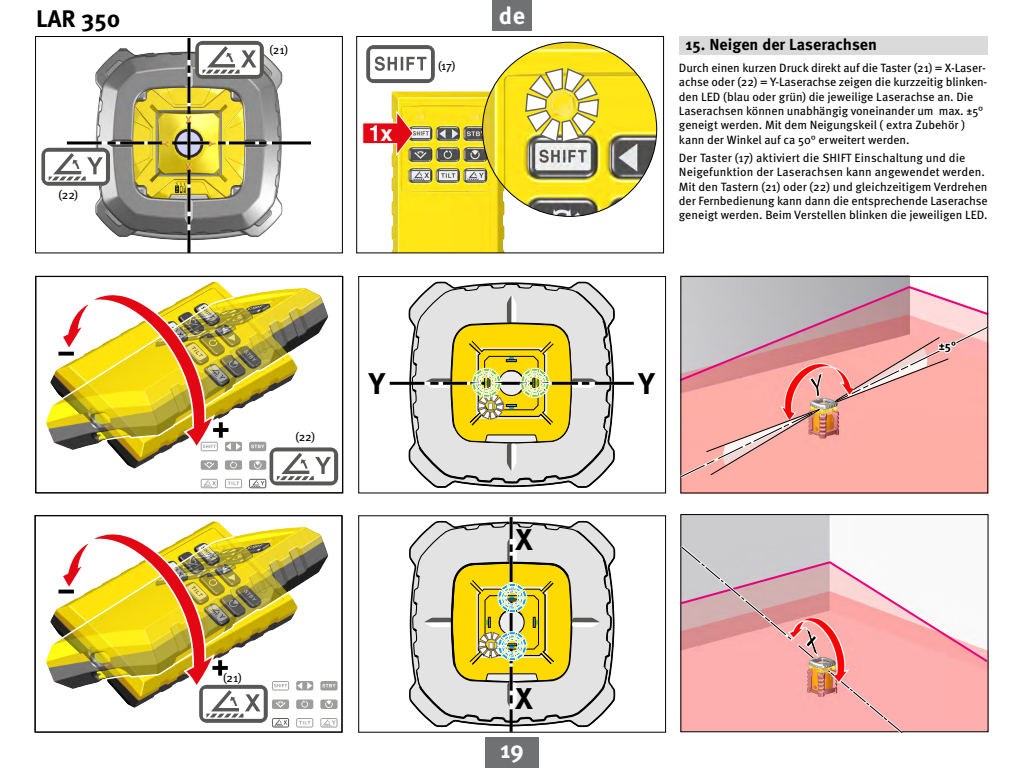
<style>
.page{position:relative;width:1024px;height:768px;background:#fff}
.page>*{position:absolute;margin:0;border:0;box-sizing:border-box;transform-origin:0 0}
.Meta_Book_Roman_12_A{font:700 30px "Meta Pro";color:#000}
.t1{font:700 24px "Meta Pro";color:#000}
.t2{font:700 24px "Meta Pro";color:#fff}
.Auflistung{font:700 22px "Helvetica";color:#fff}
.Überschriften{font:700 16px "Meta Pro";color:#000}
.t3{font:12px/14.4px "Meta Pro";letter-spacing:-.005em;color:#000}
.t4{font:700 12px "Meta Pro";color:#000}
</style>
<div class="page">
<div style="left:485px;top:738px;width:54px;height:30px;background:#707172"></div>
<div style="left:492px;top:0;width:40px;height:30px;background:#707172"></div>
<img style="left:93px;top:47px;width:192px;height:195px">
<img style="left:46px;top:530px;width:283px;height:159px">
<img style="left:50px;top:521px;width:172px;height:168px">
<div style="left:34px;top:515px;width:308px;height:217px;border:1px solid #000"></div>
<div style="left:680px;top:36px;width:308px;height:18px;background:#dadada"></div>
<img style="left:391px;top:90px;width:114px;height:161px">
<img style="left:483px;top:42px;width:174px;height:174px;border-radius:87px">
<svg style="left:524px;top:67px;width:76px;height:77px"></svg>
<div style="left:356px;top:36px;width:308px;height:217px;border:1px solid #000"></div>
<div style="left:358px;top:276px;width:308px;height:217px;border:1px solid #000"></div>
<img style="left:50px;top:282px;width:173px;height:163px">
<div style="left:35px;top:276px;width:308px;height:217px;border:1px solid #000"></div>
<div style="left:35px;top:36px;width:308px;height:217px;border:1px solid #000"></div>
<hr style="left:221px;top:141px;width:71px;height:3px;background:#fff">
<hr style="left:92px;top:141px;width:68px;height:3px;background:#fff">
<hr style="left:67px;top:141px;width:35px;height:3px;background:#000">
<hr style="left:172px;top:141px;width:38px;height:3px;background:#000">
<hr style="left:148px;top:141px;width:14px;height:3px;background:#000">
<hr style="left:120px;top:141px;width:24px;height:3px;background:#000">
<svg style="left:108px;top:141px;width:8px;height:3px"></svg>
<hr style="left:229px;top:141px;width:26px;height:3px;background:#000">
<svg style="left:259px;top:141px;width:8px;height:3px"></svg>
<hr style="left:272px;top:141px;width:39px;height:3px;background:#000">
<svg style="left:185px;top:162px;width:8px;height:10px"></svg>
<svg style="left:207px;top:140px;width:19px;height:8px"></svg>
<svg style="left:162px;top:139px;width:8px;height:9px"></svg>
<hr style="left:187px;top:40px;width:3px;height:71px;background:#fff">
<hr style="left:187px;top:172px;width:3px;height:68px;background:#fff">
<hr style="left:187px;top:122px;width:3px;height:38px;background:#000">
<hr style="left:187px;top:170px;width:3px;height:14px;background:#000">
<hr style="left:187px;top:188px;width:3px;height:24px;background:#000">
<svg style="left:187px;top:216px;width:3px;height:8px"></svg>
<svg style="left:185px;top:106px;width:8px;height:19px"></svg>
<hr style="left:187px;top:77px;width:3px;height:26px;background:#000">
<svg style="left:187px;top:65px;width:3px;height:8px"></svg>
<hr style="left:187px;top:38px;width:3px;height:22px;background:#000">
<hr style="left:187px;top:230px;width:3px;height:23px;background:#000">
<svg style="left:916px;top:560px;width:73px;height:104px"></svg>
<img style="left:680px;top:278px;width:308px;height:216px">
<svg style="left:658px;top:543px;width:258px;height:190px"></svg>
<svg style="left:680px;top:285px;width:309px;height:195px"></svg>
<hr style="left:390px;top:382px;width:34px;height:3px;background:#000">
<hr style="left:595px;top:382px;width:39px;height:3px;background:#000">
<hr style="left:510px;top:517px;width:3px;height:22px;background:#000">
<hr style="left:510px;top:709px;width:3px;height:23px;background:#000">
<svg style="left:409px;top:522px;width:207px;height:206px"></svg>
<svg style="left:362px;top:110px;width:52px;height:48px"></svg>
<svg style="left:409px;top:283px;width:206px;height:205px"></svg>
<div style="left:366px;top:45px;width:69px;height:38px;background:#575756;border-radius:8px"></div>
<svg style="left:370px;top:49px;width:61px;height:30px"></svg>
<div style="left:270px;top:447px;width:68px;height:38px;background:linear-gradient(to bottom,#5c5c5b,#5c5c5b);border-radius:8px"></div>
<div style="left:195px;top:41px;width:69px;height:38px;background:linear-gradient(to right,#575756,#575756);border-radius:8px"></div>
<svg style="left:199px;top:45px;width:61px;height:30px"></svg>
<div style="left:41px;top:148px;width:69px;height:38px;background:#575756;border-radius:8px"></div>
<svg style="left:45px;top:152px;width:61px;height:30px"></svg>
<svg style="left:249px;top:479px;width:17px;height:9px"></svg>
<svg style="left:201px;top:479px;width:17px;height:9px"></svg>
<div style="left:225px;top:479px;width:17px;height:9px;background:#babab9;border-radius:2px"></div>
<img style="left:59px;top:287px;width:275px;height:200px">
<div style="left:320px;top:681px;width:18px;height:9px;background:#9d9d9c;border-radius:2px"></div>
<svg style="left:322px;top:684px;width:14px;height:3px"></svg>
<svg style="left:320px;top:718px;width:18px;height:10px"></svg>
<svg style="left:321px;top:719px;width:16px;height:8px"></svg>
<div style="left:272px;top:718px;width:17px;height:10px;background:#a5a5a4;border-radius:2px"></div>
<svg style="left:296px;top:718px;width:17px;height:10px"></svg>
<div style="left:320px;top:700px;width:18px;height:9px;background:#9d9d9c;border-radius:2px"></div>
<svg style="left:325px;top:701px;width:8px;height:7px"></svg>
<div style="left:296px;top:700px;width:17px;height:9px;background:#9d9d9c;border-radius:2px"></div>
<div style="left:296px;top:681px;width:17px;height:9px;background:#9d9d9c;border-radius:2px"></div>
<img style="left:59px;top:526px;width:253px;height:201px">
<svg style="left:212px;top:666px;width:16px;height:4px"></svg>
<svg style="left:218px;top:660px;width:4px;height:16px"></svg>
<svg style="left:58px;top:590px;width:16px;height:4px"></svg>
<h2 class="t1" style="left:36px;top:-1px;width:86px">LAR 350</h2>
<p class="t3" style="left:58px;top:187px;width:21px">(22)</p>
<p class="t3" style="left:270px;top:42px;width:20px">(21)</p>
<p class="t3" style="left:295px;top:428px;width:21px">(22)</p>
<p class="t3" style="left:223px;top:670px;width:20px">(21)</p>
<p class="Auflistung" style="left:369px;top:119px;width:26px">1x</p>
<p class="t3" style="left:438px;top:57px;width:19px">(17)</p>
<h2 class="t2" style="left:499px;top:-3px;width:28px">de</h2>
<p class="Überschriften" style="left:686px;top:32px;width:193px">15. Neigen der Laserachsen</p>
<p class="t3" style="left:679px;top:60px;width:310px">Durch einen kurzen Druck direkt auf die Taster (21) = X-Laser&shy;achse oder (22) = Y-Laserachse zeigen die kurzzeitig blinken&shy;den LED (blau oder grün) die jeweilige Laserachse an. Die Laserachsen können unabhängig voneinander um max. ±5° geneigt werden. Mit dem Neigungskeil ( extra Zubehör ) kann der Winkel auf ca 50° erweitert werden.</p>
<p class="t3" style="left:679px;top:150px;width:288px">Der Taster (17) aktiviert die SHIFT Einschaltung und die</p>
<p class="t3" style="left:679px;top:164px;width:310px">Neigefunktion der Laserachsen kann angewendet werden.<br>Mit den Tastern (21) oder (22) und gleichzeitigem Verdrehen der Fernbedienung kann dann die entsprechende Laserachse geneigt werden. Beim Verstellen blinken die jeweiligen LED.</p>
<p class="Meta_Book_Roman_12_A" style="left:369px;top:360px;width:18px">Y</p>
<p class="Meta_Book_Roman_12_A" style="left:639px;top:360px;width:18px">Y</p>
<p class="t4" style="left:939px;top:337px;width:19px">±5°</p>
<p class="Meta_Book_Roman_12_A" style="left:515px;top:516px;width:19px">X</p>
<p class="Meta_Book_Roman_12_A" style="left:515px;top:675px;width:19px">X</p>
<h2 class="t2" style="left:500px;top:731px;width:25px">19</h2>
</div>
